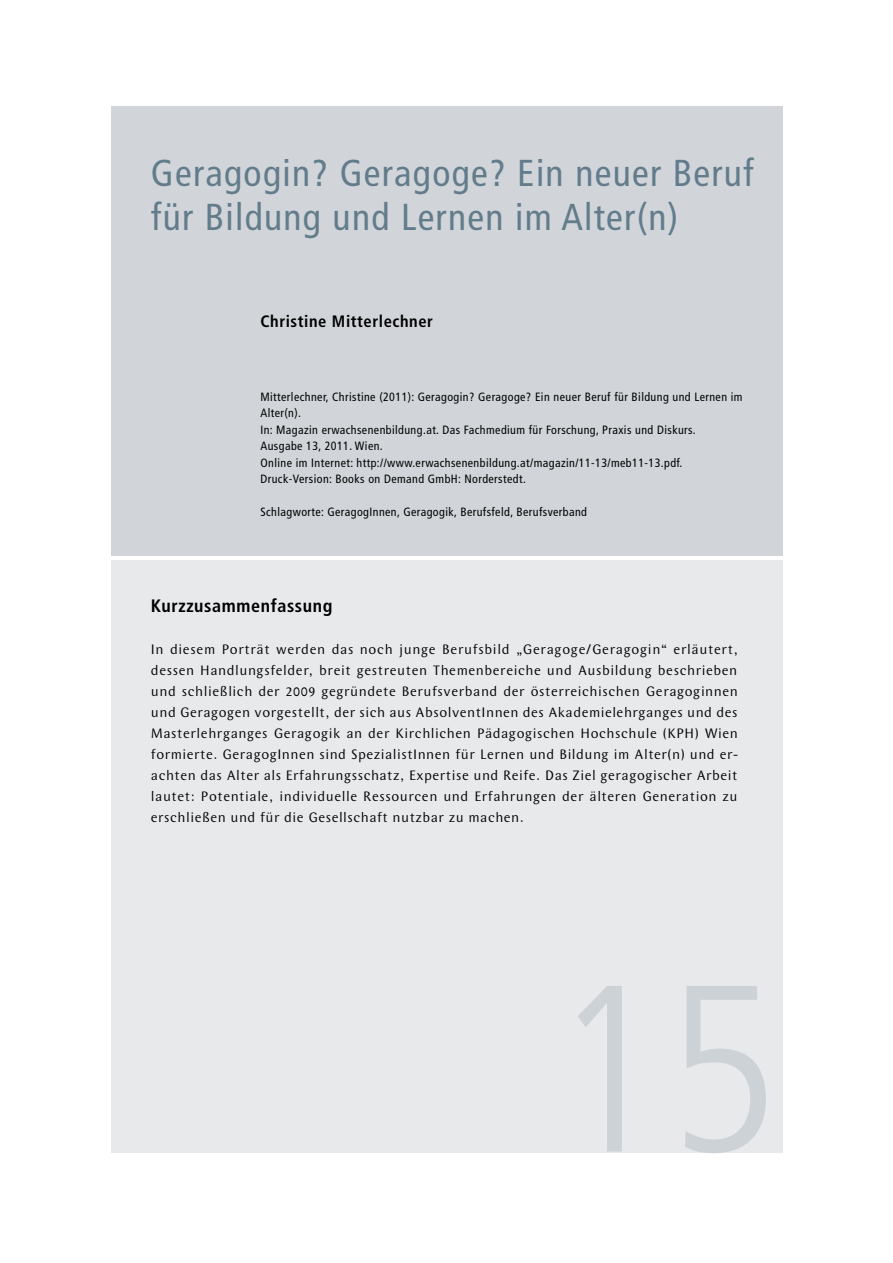
<style>
.page{position:relative;width:893px;height:1263px;background:#fff}
.page>*{position:absolute;margin:0;border:0;box-sizing:border-box;transform-origin:0 0}
.t1{font:300 condensed 237.3px "Frutiger LT Std";color:#cdd2d7}
.t2{font:condensed 37.5px/43.5px "Frutiger LT Std";letter-spacing:.035em;color:#627c8c}
.t3{font:700 condensed 18px "Frutiger LT Std";letter-spacing:.035em;color:#000}
.t4{font:700 condensed 16.5px "Frutiger LT Std";letter-spacing:.035em;color:#000}
.t5{font:14.25px/21px "Wunderlich";letter-spacing:.035em;color:#000;text-align:justify}
.t6{font:condensed 12px/16.5px "Frutiger LT Std";letter-spacing:.035em;color:#000}
</style>
<div class="page">
<div style="left:111px;top:560px;width:671px;height:592px;background:#e8e9eb"></div>
<div style="left:111px;top:106px;width:671px;height:449px;background:#d1d5d9"></div>
<h2 class="t2" style="left:151px;top:152px;width:604px">Geragogin? Geragoge? Ein neuer Beruf für Bildung und Lernen im Alter(n)</h2>
<p class="t4" style="left:260px;top:311px;width:174px">Christine Mitterlechner</p>
<p class="t6" style="left:260px;top:388px;width:484px">Mitterlechner, Christine (2011): Geragogin? Geragoge? Ein neuer Beruf für Bildung und Lernen im Alter(n).<br>In: Magazin erwachsenenbildung.at. Das Fachmedium für Forschung, Praxis und Diskurs.<br>Ausgabe 13, 2011. Wien.<br>Online im Internet: http://www.erwachsenenbildung.at/magazin/11-13/meb11-13.pdf.<br>Druck-Version: Books on Demand GmbH: Norderstedt.</p>
<p class="t6" style="left:260px;top:504px;width:328px">Schlagworte: GeragogInnen, Geragogik, Berufsfeld, Berufsverband</p>
<p class="t3" style="left:151px;top:595px;width:183px">Kurzzusammenfassung</p>
<p class="t5" style="left:151px;top:638px;width:589px">In diesem Porträt werden das noch junge Berufsbild „Geragoge/Geragogin“ erläutert, dessen Handlungsfelder, breit gestreuten Themenbereiche und Ausbildung beschrieben und schließlich der 2009 gegründete Berufsverband der österreichischen Geragoginnen und Geragogen vorgestellt, der sich aus AbsolventInnen des Akademielehrganges und des Masterlehrganges Geragogik an der Kirchlichen Pädagogischen Hochschule (KPH) Wien formierte. GeragogInnen sind SpezialistInnen für Lernen und Bildung im Alter(n) und er&shy;achten das Alter als Erfahrungsschatz, Expertise und Reife. Das Ziel geragogischer Arbeit lautet: Potentiale, individuelle Ressourcen und Erfahrungen der älteren Generation zu erschließen und für die Gesellschaft nutzbar zu machen.</p>
<h1 class="t1" style="left:549px;top:935px;width:230px">15</h1>
</div>
